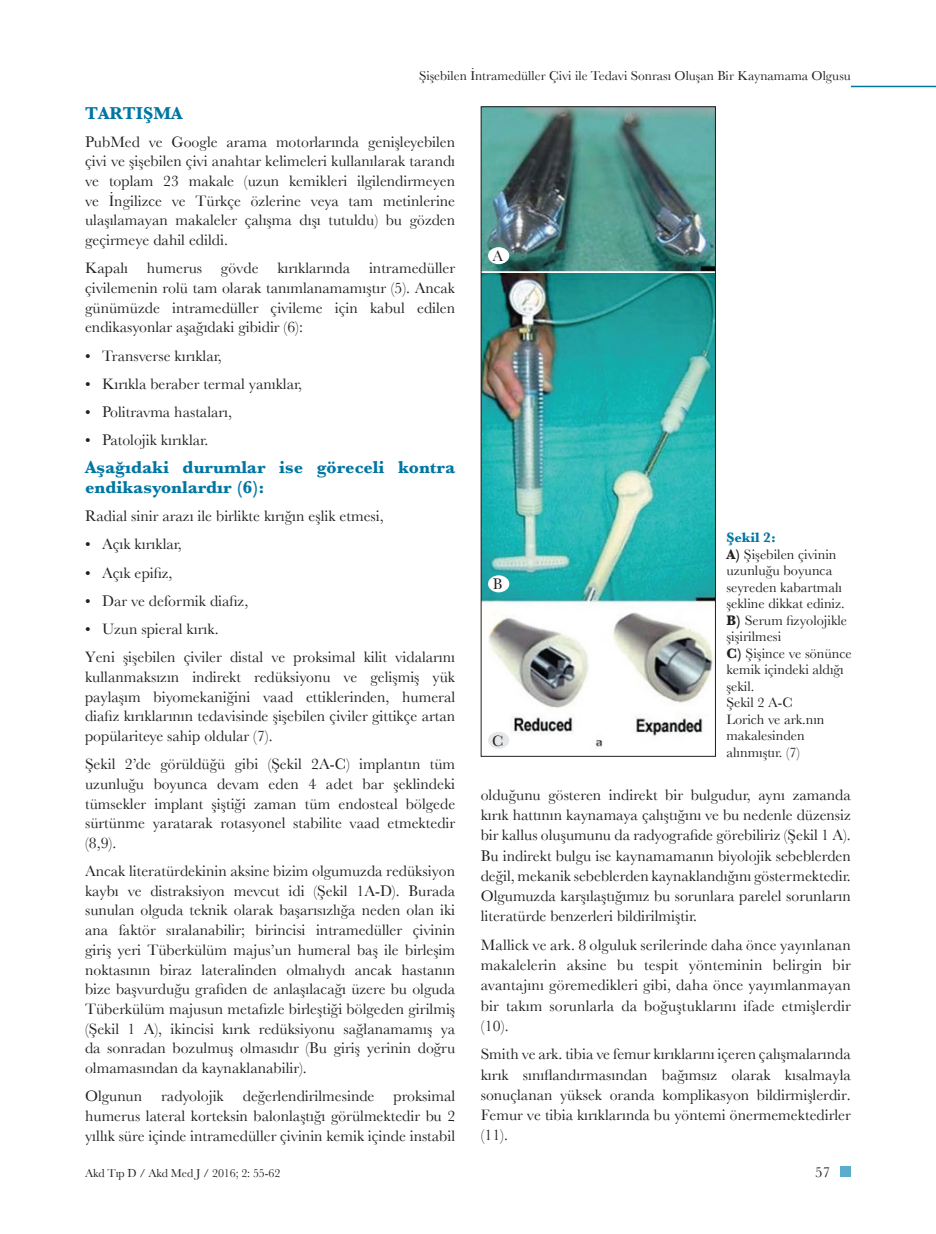
<style>
.page{position:relative;width:936px;height:1234px;background:#fff}
.page>*{position:absolute;margin:0;border:0;box-sizing:border-box;transform-origin:0 0}
.t1{font:700 18px/19.6px "Baskerville";color:#0076a3}
.t2{font:15.75px/19.6px "Baskerville";color:#231f20;text-align:justify}
.t3{font:15px "Baskerville";color:#231f20}
.t4{font:14.25px/16.5px "Baskerville";color:#231f20}
.t5{font:13.5px "Baskerville";color:#231f20}
.t6{font:12px "Baskerville";letter-spacing:-.01em;color:#231f20}
.s1{font-weight:700;color:#0076a3}
.s2{font-weight:700}
</style>
<div class="page">
<div style="left:840px;top:1166px;width:10px;height:10px;background:#5aadcd"></div>
<hr style="left:850px;top:86px;width:85px;height:1px;background:#0076a3">
<img style="left:482px;top:108px;width:231px;height:641px">
<div style="left:480px;top:106px;width:235px;height:650px;border:1px solid #231f20"></div>
<div style="left:488px;top:575px;width:21px;height:17px;background:#fff;border-radius:50%"></div>
<div style="left:488px;top:247px;width:21px;height:17px;background:#fff;border-radius:50%"></div>
<div style="left:488px;top:731px;width:21px;height:17px;background:#e6e7e9;border-radius:50%"></div>
<p class="t5" style="left:419px;top:68px;width:433px">Şişebilen İntramedüller Çivi ile Tedavi Sonrası Oluşan Bir Kaynamama Olgusu</p>
<p class="t1" style="left:85px;top:103px;width:99px">Tart ışma</p>
<p class="t2" style="left:85px;top:132px;width:371px">PubMed ve Google arama motorlarında genişleyebilen çivi ve şişebilen çivi anahtar kelimeleri kullanılarak tarandı ve toplam 23 makale (uzun kemikleri ilgilendirmeyen ve İngilizce ve Türkçe özlerine veya tam metinlerine ulaşılamayan makaleler çalışma dışı tutuldu) bu gözden geçirmeye dahil edildi.</p>
<p class="t2" style="left:85px;top:258px;width:371px">Kapalı humerus gövde kırıklarında intramedüller çivilemenin rolü tam olarak tanımlanamamıştır (5). Ancak günümüzde intramedüller çivileme için kabul edilen endikasyonlar aşağıdaki gibidir (6):</p>
<p class="t2" style="left:85px;top:345px;width:138px">• Transverse kırıklar,</p>
<p class="t2" style="left:85px;top:373px;width:218px">• Kırıkla beraber termal yanıklar,</p>
<p class="t2" style="left:85px;top:402px;width:148px">• Politravma hastaları,</p>
<p class="t2" style="left:85px;top:430px;width:125px">• Patolojik kırıklar.</p>
<p class="t1" style="left:85px;top:457px;width:371px">Aşağıdaki durumlar ise göreceli kontra endikasyonlardır (6):</p>
<p class="t2" style="left:85px;top:506px;width:300px">Radial sinir arazı ile birlikte kırığın eşlik etmesi,</p>
<p class="t2" style="left:85px;top:534px;width:98px">• Açık kırıklar,</p>
<p class="t2" style="left:85px;top:562px;width:89px">• Açık epifiz,</p>
<p class="t2" style="left:85px;top:590px;width:165px">• Dar ve deformik diafiz,</p>
<p class="t2" style="left:85px;top:614px;width:371px;line-height:28.2px">• Uzun spieral kırık.<br>Yeni şişebilen çiviler distal ve proksimal kilit vidalarını</p>
<p class="t2" style="left:85px;top:666px;width:371px">kullanmaksızın indirekt redüksiyonu ve gelişmiş yük paylaşım biyomekaniğini vaad ettiklerinden, humeral diafiz kırıklarının tedavisinde şişebilen çiviler gittikçe artan popülariteye sahip oldular (7).</p>
<p class="t2" style="left:85px;top:753px;width:371px">Şekil 2’de görüldüğü gibi (Şekil 2A-C) implantın tüm uzunluğu boyunca devam eden 4 adet bar şeklindeki tümsekler implant şiştiği zaman tüm endosteal bölgede sürtünme yaratarak rotasyonel stabilite vaad etmektedir (8,9).</p>
<p class="t2" style="left:85px;top:860px;width:371px">Ancak literatürdekinin aksine bizim olgumuzda redüksiyon kaybı ve distraksiyon mevcut idi (Şekil 1A-D). Burada sunulan olguda teknik olarak başarısızlığa neden olan iki ana faktör sıralanabilir; birincisi intramedüller çivinin giriş yeri Tüberkülüm majus’un humeral baş ile birleşim noktasının biraz lateralinden olmalıydı ancak hastanın bize başvurduğu grafiden de anlaşılacağı üzere bu olguda Tüberkülüm majusun metafizle birleştiği bölgeden girilmiş (Şekil 1 A), ikincisi kırık redüksiyonu sağlanamamış ya da sonradan bozulmuş olmasıdır (Bu giriş yerinin doğru olmamasından da kaynaklanabilir).</p>
<p class="t2" style="left:85px;top:1085px;width:371px">Olgunun radyolojik değerlendirilmesinde proksimal humerus lateral korteksin balonlaştığı görülmektedir bu 2 yıllık süre içinde intramedüller çivinin kemik içinde instabil</p>
<p class="t6" style="left:85px;top:1165px;width:197px">Akd Tıp D / Akd Med J / 2016; 2: 55-62</p>
<p class="t2" style="left:492px;top:246px;width:12px">A</p>
<p class="t2" style="left:493px;top:574px;width:11px">B</p>
<p class="t2" style="left:492px;top:730px;width:13px">C</p>
<p class="t4" style="left:726px;top:529px;width:127px"><span class="s1">Şekil 2:<br></span><span class="s2">A)</span> Şişebilen çivinin uzunluğu boyunca seyreden kabartmalı şekline dikkat ediniz.<br><span class="s2">B)</span> Serum fizyolojikle şişirilmesi<br><span class="s2">C)</span> Şişince ve sönünce kemik içindeki aldığı şekil.<br>Şekil 2 A-C<br>Lorich ve ark.nın makalesinden alınmıştır. (7)</p>
<p class="t2" style="left:480px;top:784px;width:371px;line-height:20.2px">olduğunu gösteren indirekt bir bulgudur, aynı zamanda kırık hattının kaynamaya çalıştığını ve bu nedenle düzensiz bir kallus oluşumunu da radyografide görebiliriz (Şekil 1 A).<br>Bu indirekt bulgu ise kaynamamanın biyolojik sebeblerden değil, mekanik sebeblerden kaynaklandığını göstermektedir.<br>Olgumuzda karşılaştığımız bu sorunlara parelel sorunların literatürde benzerleri bildirilmiştir.</p>
<p class="t2" style="left:480px;top:934px;width:371px;line-height:20.2px">Mallick ve ark. 8 olguluk serilerinde daha önce yayınlanan makalelerin aksine bu tespit yönteminin belirgin bir avantajını göremedikleri gibi, daha önce yayımlanmayan bir takım sorunlarla da boğuştuklarını ifade etmişlerdir (10).</p>
<p class="t2" style="left:480px;top:1043px;width:371px;line-height:20.2px">Smith ve ark. tibia ve femur kırıklarını içeren çalışmalarında kırık sınıflandırmasından bağımsız olarak kısalmayla sonuçlanan yüksek oranda komplikasyon bildirmişlerdir.<br>Femur ve tibia kırıklarında bu yöntemi önermemektedirler (11).</p>
<p class="t3" style="left:815px;top:1162px;width:16px">57</p>
</div>
